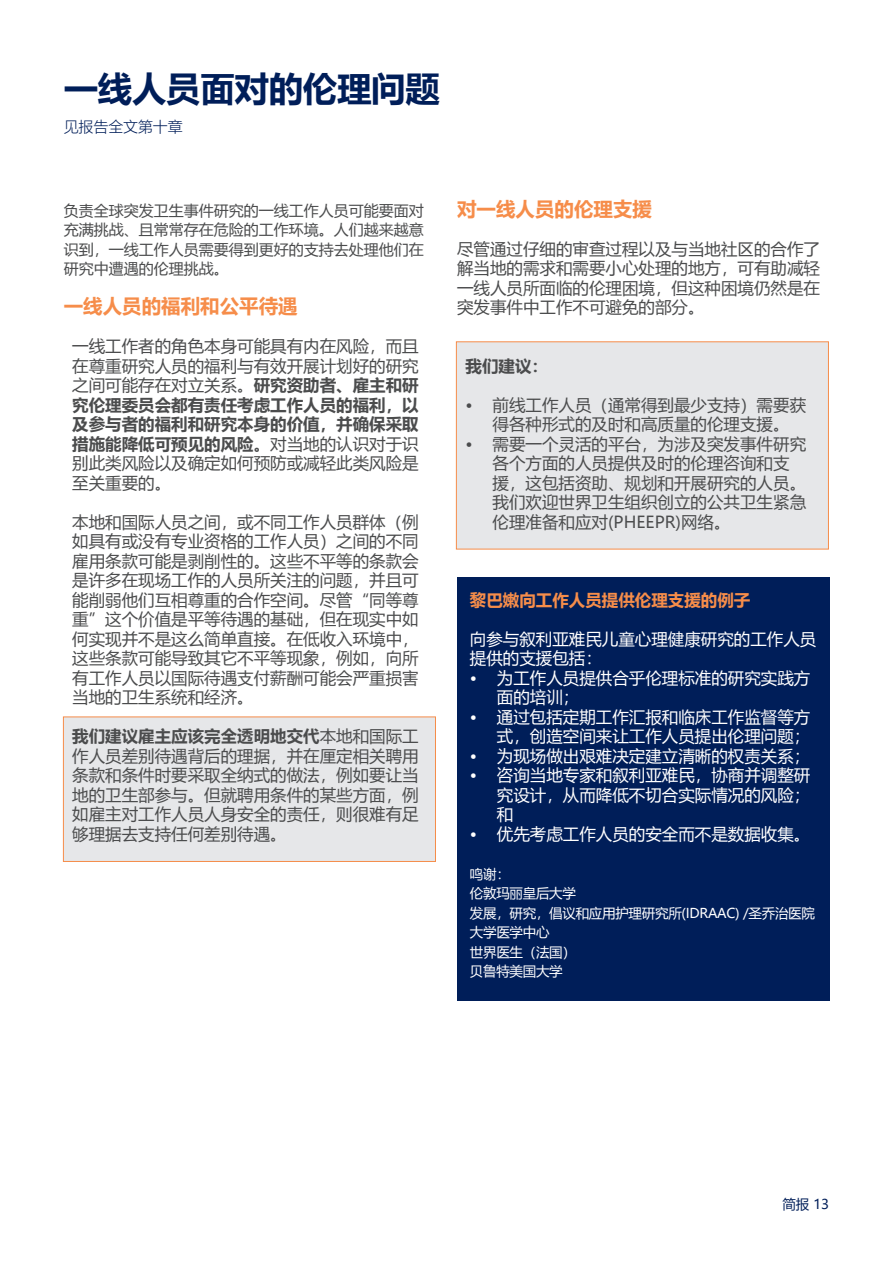
<style>
.page{position:relative;width:893px;height:1263px;background:#fff}
.page>*{position:absolute;margin:0;border:0;box-sizing:border-box;transform-origin:0 0}
.t1{font:700 34.5px "Microsoft Ya Hei";letter-spacing:-.01em;color:#001e59}
.t2{font:700 19.5px "Microsoft Ya Hei";color:#f68d4a}
.t3{font:16.5px/19.5px "Microsoft Ya Hei";color:#4b4c4d;text-align:justify}
.t4{font:16.5px/19.5px "Microsoft Ya Hei";color:#fff}
.t5{font:700 16.5px "Microsoft Ya Hei";color:#f68d4a}
.t6{font:700 16.5px "Microsoft Ya Hei";color:#4b4c4d}
.t7{font:15px/19.5px "Microsoft Ya Hei";color:#4b4c4d;text-align:justify}
.t8{font:300 15px "Microsoft Ya Hei";letter-spacing:-.01em;color:#001e59}
.t9{font:13.5px/19.5px "Microsoft Ya Hei";letter-spacing:-.02em;color:#fff}
.t10{font:13.5px "Microsoft Ya Hei";color:#001e59}
.s1{font-weight:700}
</style>
<div class="page">
<div style="left:456px;top:341px;width:373px;height:208px;background:#e6e7e9;border:1px solid #f68d4a"></div>
<div style="left:63px;top:716px;width:373px;height:146px;background:#e6e7e9;border:1px solid #f68d4a"></div>
<div style="left:457px;top:577px;width:372px;height:423px;background:#001e59"></div>
<p class="t1" style="left:64px;top:64px;width:378px">一线人员面对的伦理问题</p>
<p class="t8" style="left:64px;top:116px;width:120px">见报告全文第十章</p>
<p class="t7" style="left:64px;top:200px;width:362px">负责全球突发卫生事件研究的一线工作人员可能要面对充满挑战、且常常存在危险的工作环境。人们越来越意识到，一线工作人员需要得到更好的支持去处理他们在研究中遭遇的伦理挑战。</p>
<p class="t2" style="left:64px;top:292px;width:235px">一线人员的福利和公平待遇</p>
<p class="t3" style="left:72px;top:336px;width:348px">一线工作者的角色本身可能具有内在风险，而且在尊重研究人员的福利与有效开展计划好的研究之间可能存在对立关系。<span class="s1">研究资助者、雇主和研究伦理委员会都有责任考虑工作人员的福利，以及参与者的福利和研究本身的价值，并确保采取措施能降低可预见的风险。</span>对当地的认识对于识别此类风险以及确定如何预防或减轻此类风险是至关重要的。</p>
<p class="t3" style="left:72px;top:511px;width:348px">本地和国际人员之间，或不同工作人员群体（例如具有或没有专业资格的工作人员）之间的不同雇用条款可能是剥削性的。这些不平等的条款会是许多在现场工作的人员所关注的问题，并且可能削弱他们互相尊重的合作空间。尽管“同等尊重”这个价值是平等待遇的基础，但在现实中如何实现并不是这么简单直接。在低收入环境中，这些条款可能导致其它不平等现象，例如，向所有工作人员以国际待遇支付薪酬可能会严重损害当地的卫生系统和经济。</p>
<p class="t3" style="left:72px;top:726px;width:348px"><span class="s1">我们建议雇主应该完全透明地交代</span>本地和国际工作人员差别待遇背后的理据，并在厘定相关聘用条款和条件时要采取全纳式的做法，例如要让当地的卫生部参与。但就聘用条件的某些方面，例如雇主对工作人员人身安全的责任，则很难有足够理据去支持任何差别待遇。</p>
<p class="t2" style="left:457px;top:195px;width:196px">对一线人员的伦理支援</p>
<p class="t3" style="left:457px;top:238px;width:364px">尽管通过仔细的审查过程以及与当地社区的合作了解当地的需求和需要小心处理的地方，可有助减轻一线人员所面临的伦理困境，但这种困境仍然是在突发事件中工作不可避免的部分。</p>
<p class="t6" style="left:466px;top:354px;width:84px">我们建议：</p>
<p class="t3" style="left:493px;top:394px;width:315px;text-indent:-27px">• 前线工作人员（通常得到最少支持）需要获得各种形式的及时和高质量的伦理支援。</p>
<p class="t3" style="left:493px;top:433px;width:315px;text-align:left;text-indent:-27px">• 需要一个灵活的平台，为涉及突发事件研究各个方面的人员提供及时的伦理咨询和支援，这包括资助、规划和开展研究的人员。我们欢迎世界卫生组织创立的公共卫生紧急伦理准备和应对(PHEEPR)网络。</p>
<p class="t5" style="left:470px;top:588px;width:282px">黎巴嫩向工作人员提供伦理支援的例子</p>
<p class="t4" style="left:470px;top:628px;width:348px">向参与叙利亚难民儿童心理健康研究的工作人员提供的支援包括：</p>
<p class="t4" style="left:497px;top:667px;width:315px;text-indent:-27px">• 为工作人员提供合乎伦理标准的研究实践方面的培训；</p>
<p class="t4" style="left:470px;top:706px;width:342px;text-align:right">• 通过包括定期工作汇报和临床工作监督等方式，创造空间来让工作人员提出伦理问题；</p>
<p class="t4" style="left:470px;top:745px;width:342px">• 为现场做出艰难决定建立清晰的权责关系；</p>
<p class="t4" style="left:497px;top:765px;width:315px;text-align:justify;text-indent:-27px">• 咨询当地专家和叙利亚难民，协商并调整研究设计，从而降低不切合实际情况的风险；和</p>
<p class="t4" style="left:470px;top:823px;width:342px">• 优先考虑工作人员的安全而不是数据收集。</p>
<p class="t9" style="left:470px;top:864px;width:41px">鸣谢：</p>
<p class="t9" style="left:470px;top:883px;width:108px">伦敦玛丽皇后大学</p>
<p class="t9" style="left:470px;top:903px;width:347px">发展，研究，倡议和应用护理研究所(IDRAAC) /圣乔治医院大学医学中心</p>
<p class="t9" style="left:470px;top:942px;width:108px">世界医生（法国）</p>
<p class="t9" style="left:470px;top:961px;width:94px">贝鲁特美国大学</p>
<p class="t10" style="left:782px;top:1195px;width:48px">简报 13</p>
</div>
